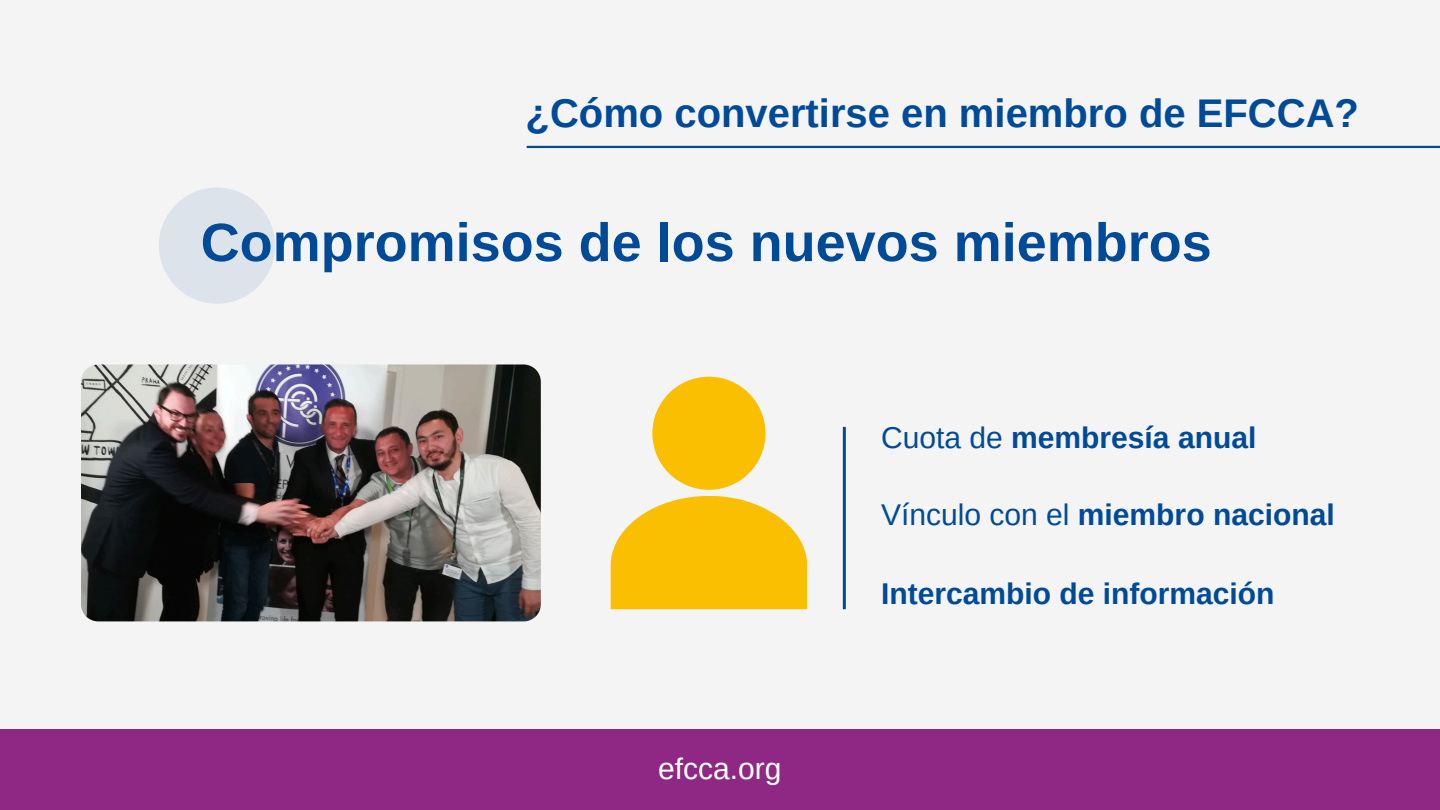
<style>
.page{position:relative;width:1440px;height:810px;background:#f4f4f4}
.page>*{position:absolute;margin:0;border:0;box-sizing:border-box;transform-origin:0 0}
.t1{font:700 54px "Arimo";color:#004a98}
.t2{font:700 40px "Arimo";color:#004a98}
.t3{font:700 30px "Arimo";color:#004a98}
.t4{font:30px "Arimo";color:#fff}
.s1{font-weight:400}
</style>
<div class="page">
<div style="left:0;top:729px;width:1440px;height:81px;background:#8f2884"></div>
<div style="left:159px;top:187px;width:116px;height:117px;background:#dce3ea;border-radius:50%"></div>
<img style="left:81px;top:364px;width:460px;height:257px">
<svg style="left:611px;top:496px;width:196px;height:113px"></svg>
<div style="left:652px;top:377px;width:113px;height:113px;background:#fbbf02;border-radius:50%"></div>
<hr style="left:843px;top:427px;width:3px;height:182px;background:#004a98">
<hr style="left:527px;top:146px;width:913px;height:2px;background:#004a98">
<p class="t2" style="left:526px;top:91px;width:835px">¿Cómo convertirse en miembro de EFCCA?</p>
<h1 class="t1" style="left:201px;top:212px;width:1013px">Compromisos de los nuevos miembros</h1>
<p class="t3" style="left:881px;top:421px;width:377px"><span class="s1">Cuota de</span> membresía anual</p>
<p class="t3" style="left:881px;top:498px;width:455px"><span class="s1">Vínculo con el</span> miembro nacional</p>
<h2 class="t4" style="left:658px;top:752px;width:125px">efcca.org</h2>
<p class="t3" style="left:881px;top:576px;width:395px">Intercambio de información</p>
</div>
